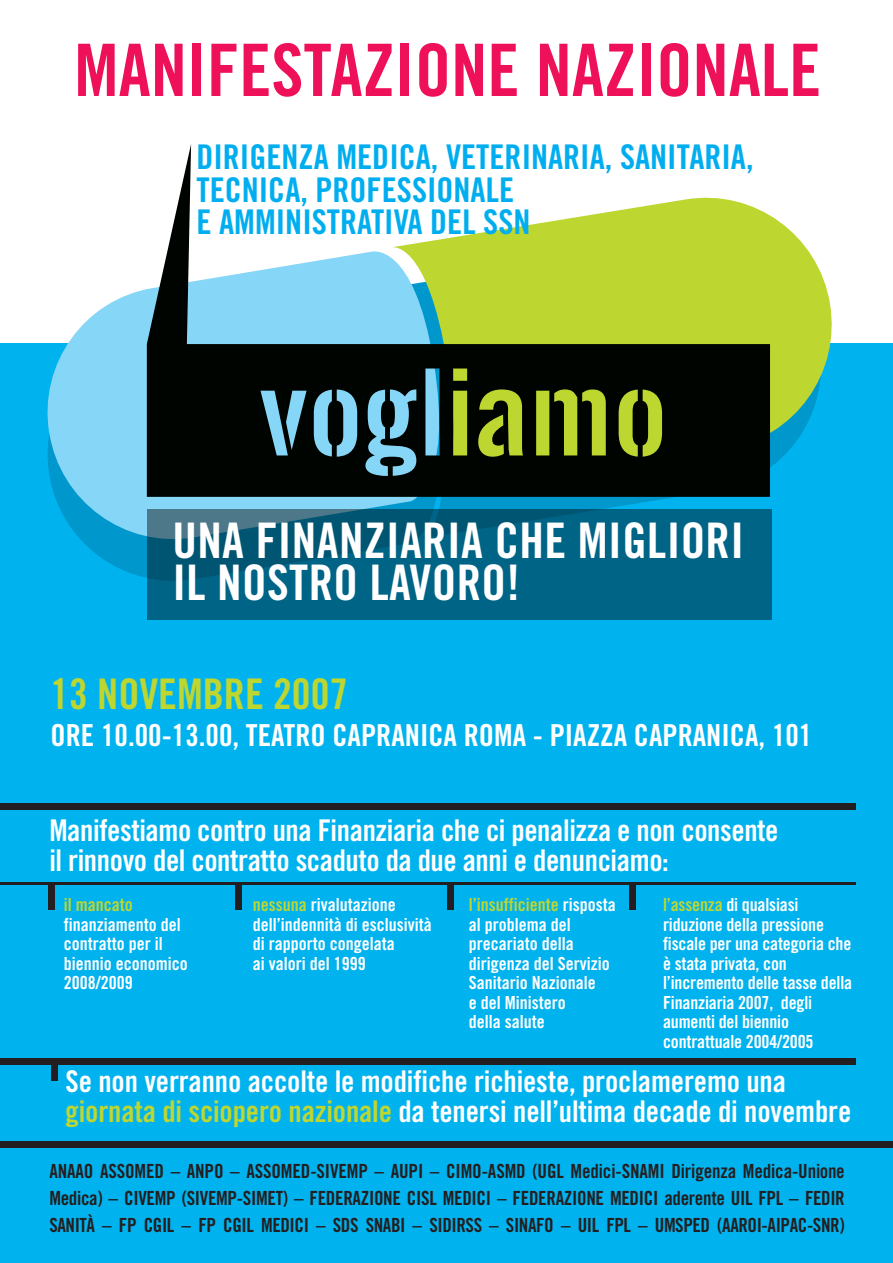
<style>
.page{position:relative;width:893px;height:1263px;background:#fff}
.page>*{position:absolute;margin:0;border:0;box-sizing:border-box;transform-origin:0 0}
.t1{font:72.45px "Trade Gothic Bold Cond Twenty";color:#ee1059}
.t2{font:49.05px/42.2px "Trade Gothic Bold Cond Twenty";letter-spacing:.01em;color:#fff}
.t3{font:42.3px "Trade Gothic Bold Cond Twenty";color:#bed630}
.t4{font:34.05px/32.4px "Trade Gothic Bold Cond Twenty";color:#00aeef}
.t5{font:30.3px "Trade Gothic Bold Cond Twenty";color:#fff}
.t6{font:30px/30px "Trade Gothic Bold Cond Twenty";letter-spacing:-.005em;color:#fff}
.t7{font:19.5px/27px "Trade Gothic Bold Cond Twenty";letter-spacing:-.02em;color:#231f20;text-align:justify}
.t8{font:18px/19.5px "Trade Gothic Bold Cond Twenty";color:#fff}
.t9{font:18px "Trade Gothic Bold Cond Twenty";color:#bed630}
.s1{color:#bed630}
</style>
<div class="page">
<div style="left:0;top:344px;width:893px;height:919px;background:#00b3ef"></div>
<svg style="left:454px;top:497px;width:220px;height:12px;fill:#0098cc"></svg>
<svg style="left:89px;top:548px;width:58px;height:30px;fill:#0098cc"></svg>
<svg style="left:770px;top:215px;width:71px;height:253px;fill:#bed630"></svg>
<svg style="left:38px;top:289px;width:416px;height:259px;fill:#86d6f7"></svg>
<svg style="left:147px;top:144px;width:623px;height:353px"></svg>
<svg style="left:147px;top:509px;width:625px;height:111px;background:#046282"></svg>
<hr style="left:0;top:882px;width:855px;height:3px;background:#231f20">
<div style="left:0;top:803px;width:855px;height:6px;background:#231f20"></div>
<div style="left:0;top:1058px;width:855px;height:6px;background:#231f20"></div>
<div style="left:0;top:1141px;width:893px;height:6px;background:#231f20"></div>
<div style="left:51px;top:1061px;width:6px;height:20px;background:#231f20"></div>
<div style="left:236px;top:883px;width:6px;height:26px;background:#231f20"></div>
<div style="left:49px;top:883px;width:6px;height:26px;background:#231f20"></div>
<div style="left:447px;top:883px;width:6px;height:26px;background:#231f20"></div>
<div style="left:630px;top:883px;width:6px;height:26px;background:#231f20"></div>
<h1 class="t1" style="left:74px;top:26px;width:748px">MANIFESTAZIONE NAZIONALE</h1>
<h3 class="t4" style="left:196px;top:141px;width:559px">DIRIGENZA MEDICA, VETERINARIA, SANITARIA,<br>TECNICA, PROFESSIONALE<br>E AMMINISTRATIVA DEL SSN</h3>
<h2 class="t2" style="left:172px;top:519px;width:573px">UNA FINANZIARIA CHE MIGLIORI<br>IL NOSTRO LAVORO!</h2>
<h3 class="t3" style="left:50px;top:668px;width:299px">13 NOVEMBRE 2007</h3>
<h3 class="t5" style="left:51px;top:716px;width:763px">ORE 10.00-13.00, TEATRO CAPRANICA ROMA - PIAZZA CAPRANICA, 101</h3>
<h3 class="t6" style="left:49px;top:815px;width:731px">Manifestiamo contro una Finanziaria che ci penalizza e non consente il rinnovo del contratto scaduto da due anni e denunciamo:</h3>
<p class="t8" style="left:253px;top:895px;width:180px"><span class="s1">nessuna</span> rivalutazione dell’indennità di esclusività di rapporto congelata<br>ai valori del 1999</p>
<p class="t8" style="left:469px;top:895px;width:148px"><span class="s1">l’insufficiente</span> risposta al problema del precariato della dirigenza del Servizio<br>Sanitario Nazionale<br>e del Ministero<br>della salute</p>
<p class="t8" style="left:663px;top:895px;width:191px"><span class="s1">l’assenza</span> di qualsiasi riduzione della pressione fiscale per una categoria che è stata privata, con l’incremento delle tasse della<br>Finanziaria 2007, degli aumenti del biennio contrattuale 2004/2005</p>
<h3 class="t6" style="left:66px;top:1066px;width:787px">Se non verranno accolte le modifiche richieste, proclameremo una <span class="s1">giornata di sciopero nazionale</span> da tenersi nell’ultima decade di novembre</h3>
<p class="t7" style="left:49px;top:1157px;width:797px">ANAAO ASSOMED – ANPO – ASSOMED-SIVEMP – AUPI – CIMO-ASMD (UGL Medici-SNAMI Dirigenza Medica-Unione Medica) – CIVEMP (SIVEMP-SIMET) – FEDERAZIONE CISL MEDICI – FEDERAZIONE MEDICI aderente UIL FPL – FEDIR SANITÀ – FP CGIL – FP CGIL MEDICI – SDS SNABI – SIDIRSS – SINAFO – UIL FPL – UMSPED (AAROI-AIPAC-SNR)</p>
<p class="t9" style="left:64px;top:894px;width:70px">il mancato</p>
<p class="t8" style="left:64px;top:914px;width:125px">finanziamento del contratto per il biennio economico<br>2008/2009</p>
</div>
